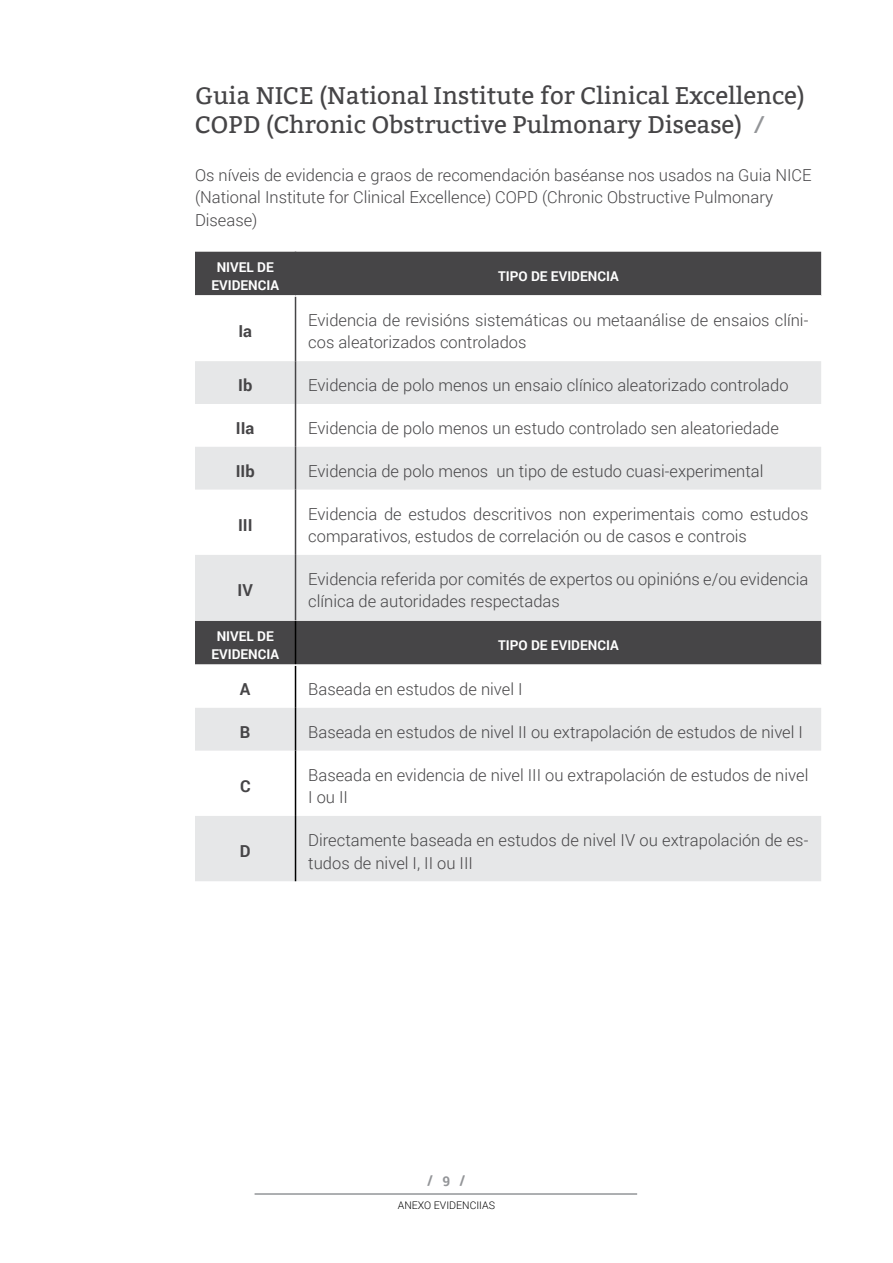
<style>
.page{position:relative;width:893px;height:1263px;background:#fff}
.page>*{position:absolute;margin:0;border:0;box-sizing:border-box;transform-origin:0 0}
.t1{font:24px/28.5px "Bitter";color:#464547}
.t2{font:300 16.5px/22.5px "Roboto";color:#464547}
.t3{font:700 16.5px "Roboto";color:#464547}
.t4{font:700 13.5px/18px "Roboto";color:#fff;text-align:center}
.t5{font:700 13.5px "Roboto";color:#939598}
.t6{font:300 10.5px "Roboto";color:#000}
.s1{color:#939598}
</style>
<div class="page">
<hr style="left:255px;top:1193px;width:382px;height:2px;background:#939598">
<div style="left:195px;top:252px;width:626px;height:43px;background:#464547"></div>
<svg style="left:195px;top:361px;width:626px;height:259px;fill:#e6e7e8"></svg>
<hr style="left:295px;top:252px;width:1px;height:43px;background:#464547">
<hr style="left:295px;top:297px;width:1px;height:64px;background:#464547">
<hr style="left:295px;top:361px;width:1px;height:43px;background:#464547">
<hr style="left:295px;top:404px;width:1px;height:43px;background:#464547">
<hr style="left:295px;top:447px;width:1px;height:43px;background:#464547">
<hr style="left:295px;top:490px;width:1px;height:65px;background:#464547">
<hr style="left:295px;top:555px;width:1px;height:65px;background:#464547">
<div style="left:195px;top:621px;width:626px;height:43px;background:#464547"></div>
<svg style="left:195px;top:708px;width:626px;height:173px;fill:#e6e7e8"></svg>
<hr style="left:295px;top:621px;width:1px;height:43px;background:#000">
<hr style="left:295px;top:666px;width:1px;height:42px;background:#000">
<hr style="left:295px;top:708px;width:1px;height:43px;background:#000">
<hr style="left:295px;top:751px;width:1px;height:65px;background:#000">
<hr style="left:295px;top:816px;width:1px;height:65px;background:#000">
<h1 class="t1" style="left:195px;top:82px;width:611px">Guia NICE (National Institute for Clinical Excellence)<br>COPD (Chronic Obstructive Pulmonary Disease) <span class="s1">/</span></h1>
<p class="t2" style="left:195px;top:163px;width:618px">Os níveis de evidencia e graos de recomendación baséanse nos usados na Guia NICE (National Institute for Clinical Excellence) COPD (Chronic Obstructive Pulmonary<br>Disease)</p>
<p class="t4" style="left:211px;top:257px;width:69px">NIVEL DE<br>EVIDENCIA</p>
<p class="t4" style="left:498px;top:266px;width:122px">TIPO DE EVIDENCIA</p>
<p class="t3" style="left:238px;top:320px;width:15px">Ia</p>
<p class="t2" style="left:308px;top:308px;width:502px">Evidencia de revisións sistemáticas ou metaanálise de ensaios clíni&shy;cos aleatorizados controlados</p>
<p class="t3" style="left:238px;top:374px;width:16px">Ib</p>
<p class="t2" style="left:308px;top:374px;width:482px">Evidencia de polo menos un ensaio clínico aleatorizado controlado</p>
<p class="t3" style="left:236px;top:416px;width:20px">IIa</p>
<p class="t2" style="left:308px;top:416px;width:472px">Evidencia de polo menos un estudo controlado sen aleatoriedade</p>
<p class="t3" style="left:236px;top:459px;width:20px">IIb</p>
<p class="t2" style="left:308px;top:459px;width:457px">Evidencia de polo menos un tipo de estudo cuasi-experimental</p>
<p class="t3" style="left:238px;top:513px;width:16px">III</p>
<p class="t2" style="left:308px;top:502px;width:502px">Evidencia de estudos descritivos non experimentais como estudos comparativos, estudos de correlación ou de casos e controis</p>
<p class="t3" style="left:238px;top:579px;width:17px">IV</p>
<p class="t2" style="left:308px;top:567px;width:502px">Evidencia referida por comités de expertos ou opinións e/ou evidencia clínica de autoridades respectadas</p>
<p class="t4" style="left:211px;top:627px;width:69px">NIVEL DE<br>EVIDENCIA</p>
<p class="t4" style="left:498px;top:636px;width:122px">TIPO DE EVIDENCIA</p>
<p class="t3" style="left:240px;top:677px;width:12px">A</p>
<p class="t2" style="left:308px;top:677px;width:216px">Baseada en estudos de nivel I</p>
<p class="t3" style="left:240px;top:720px;width:12px">B</p>
<p class="t2" style="left:308px;top:720px;width:496px">Baseada en estudos de nivel II ou extrapolación de estudos de nivel I</p>
<p class="t3" style="left:240px;top:774px;width:12px">C</p>
<p class="t2" style="left:308px;top:763px;width:502px">Baseada en evidencia de nivel III ou extrapolación de estudos de nivel<br>I ou II</p>
<p class="t3" style="left:240px;top:840px;width:12px">D</p>
<p class="t2" style="left:308px;top:828px;width:502px">Directamente baseada en estudos de nivel IV ou extrapolación de es&shy;tudos de nivel I, II ou III</p>
<p class="t5" style="left:428px;top:1170px;width:7px">/</p>
<p class="t5" style="left:460px;top:1170px;width:7px">/</p>
<p class="t5" style="left:442px;top:1172px;width:9px">9</p>
<p class="t6" style="left:398px;top:1198px;width:99px">ANEXO EVIDENCIIAS</p>
</div>
